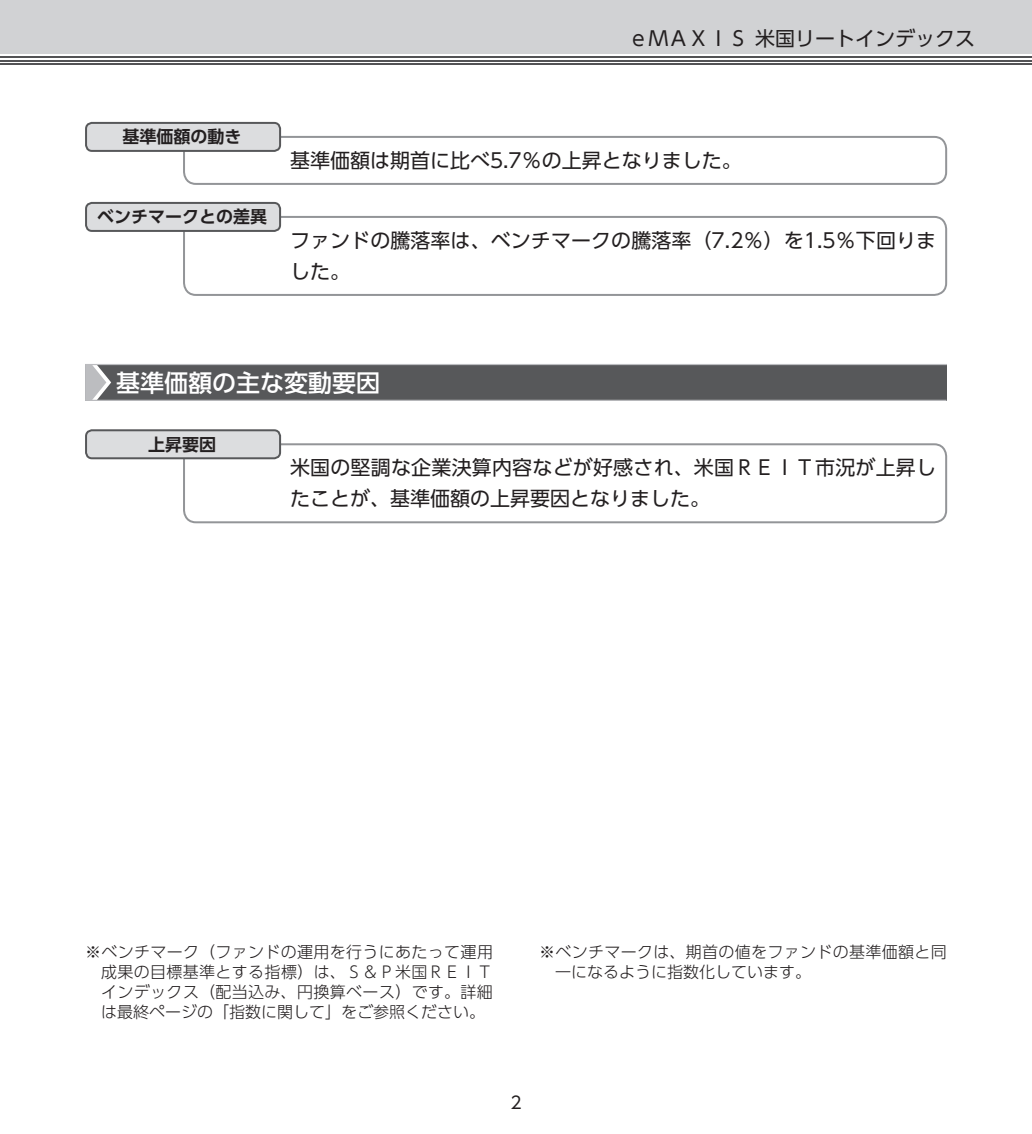
<style>
.page{position:relative;width:1032px;height:1134px;background:#fff}
.page>*{position:absolute;margin:0;border:0;box-sizing:border-box;transform-origin:0 0}
.t1{font:24px "UD Shin Go Pro Medium 90 msp RKSJ H";color:#fff}
.t2{font:20px/31px "UD Shin Go Pro Regular 90 msp RKSJ H";color:#231f20}
.t3{font:17px "UD Shin Go Pro De Bold 90 msp RKSJ H";color:#231f20}
.t4{font:17px "UD Shin Go Pro Regular 90 msp RKSJ H";color:#231f20}
.t5{font:16px/20px "UD Shin Go Pro Light 90 msp RKSJ H";letter-spacing:.02em;color:#231f20;text-align:justify}
</style>
<div class="page">
<div style="left:0;top:0;width:1032px;height:54px;background:#d1d2d4"></div>
<hr style="left:0;top:63px;width:1032px;height:2px;background:#535355">
<hr style="left:0;top:60px;width:1032px;height:1px;background:#535355">
<hr style="left:0;top:56px;width:1032px;height:2px;background:#535355">
<div style="left:183px;top:443px;width:764px;height:80px;border:2px solid #939598;border-radius:12px"></div>
<div style="left:183px;top:216px;width:764px;height:80px;border:2px solid #939598;border-radius:12px"></div>
<div style="left:183px;top:136px;width:764px;height:49px;border:2px solid #939598;border-radius:12px"></div>
<div style="left:86px;top:123px;width:194px;height:28px;background:#dcdddf;border-radius:6px"></div>
<div style="left:85px;top:122px;width:196px;height:30px;border:2px solid #57585a;border-radius:6px"></div>
<div style="left:86px;top:203px;width:194px;height:28px;background:#dcdddf;border-radius:6px"></div>
<div style="left:85px;top:202px;width:196px;height:30px;border:2px solid #57585a;border-radius:6px"></div>
<div style="left:86px;top:430px;width:194px;height:28px;background:#dcdddf;border-radius:6px"></div>
<div style="left:85px;top:429px;width:196px;height:30px;border:2px solid #57585a;border-radius:6px"></div>
<div style="left:85px;top:364px;width:862px;height:36px;background:#57585a"></div>
<hr style="left:85px;top:400px;width:861px;height:1px;background:#bcbdc0">
<hr style="left:85px;top:364px;width:862px;height:1px;background:#bcbdc0">
<svg style="left:85px;top:365px;width:26px;height:35px"></svg>
<p class="t2" style="left:628px;top:26px;width:348px">ｅＭＡＸＩＳ 米国リートインデックス</p>
<p class="t3" style="left:123px;top:131px;width:120px">基準価額の動き</p>
<p class="t3" style="left:97px;top:211px;width:171px">ベンチマークとの差異</p>
<p class="t2" style="left:290px;top:148px;width:453px">基準価額は期首に比べ5.7％の上昇となりました。</p>
<p class="t2" style="left:290px;top:228px;width:648px">ファンドの騰落率は、ベンチマークの騰落率（7.2％）を1.5％下回りました。</p>
<h1 class="t1" style="left:116px;top:373px;width:266px">基準価額の主な変動要因</h1>
<p class="t3" style="left:148px;top:438px;width:69px">上昇要因</p>
<p class="t2" style="left:290px;top:455px;width:648px">米国の堅調な企業決算内容などが好感され、米国ＲＥＩＴ市況が上昇したことが、基準価額の上昇要因となりました。</p>
<p class="t5" style="left:101px;top:944px;width:393px;text-indent:-16px">※ベンチマーク（ファンドの運用を行うにあたって運用成果の目標基準とする指標）は、Ｓ＆Ｐ米国ＲＥＩＴインデックス（配当込み、円換算ベース）です。詳細は最終ページの「指数に関して」をご参照ください。</p>
<p class="t5" style="left:555px;top:944px;width:393px;text-indent:-16px">※ベンチマークは、期首の値をファンドの基準価額と同一になるように指数化しています。</p>
<p class="t4" style="left:510px;top:1096px;width:13px">2</p>
</div>
